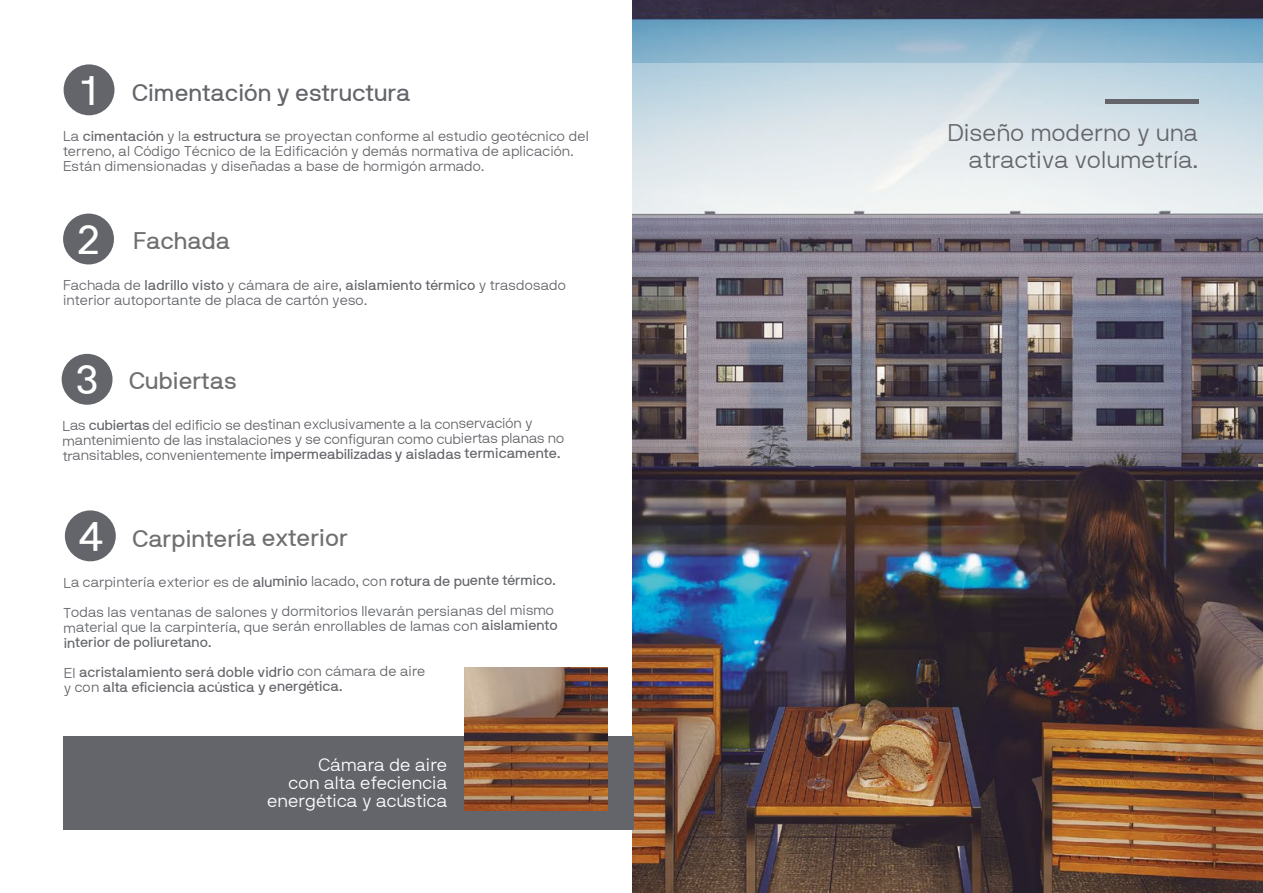
<style>
.page{position:relative;width:1263px;height:893px;background:#fff}
.page>*{position:absolute;margin:0;border:0;box-sizing:border-box;transform-origin:0 0}
.t1{font:41.1px "NB International Regular Webfont";color:#fff}
.t2{font:24px "NB International Regular Webfont";letter-spacing:-.005em;color:#706f6f}
.t3{font:24px/27px "NB International Light Webfont";color:#63656a;text-align:right}
.t4{font:24px "NB International Regular Webfont";color:#63656a}
.t5{font:18px/18px "NB International Light Webfont";color:#fff;text-align:right}
.t6{font:14.25px/15px "NB International Light Webfont";letter-spacing:-.01em;color:#63656a}
.t7{font:14.25px/29.8px "NB International Regular Webfont";letter-spacing:-.01em;color:#63656a}
.s1{font-family:"NB International Regular Webfont"}
.s2{font-size:41.1px;color:#fff}
.s3{font-family:"NB International Light Webfont"}
</style>
<div class="page">
<img style="left:632px;top:0;width:631px;height:893px">
<svg style="left:632px;top:64px;width:631px;height:154px;background:#d8e2e8"></svg>
<div style="left:63px;top:214px;width:51px;height:50px;background:#63656a;border-radius:50%"></div>
<div style="left:62px;top:354px;width:51px;height:51px;background:#63656a;border-radius:50%"></div>
<div style="left:65px;top:510px;width:51px;height:51px;background:#63656a;border-radius:50%"></div>
<div style="left:64px;top:64px;width:50px;height:51px;background:#63656a;border-radius:50%"></div>
<div style="left:1106px;top:99px;width:92px;height:5px;background:#63656a"></div>
<div style="left:63px;top:736px;width:570px;height:93px;background:#63656a"></div>
<img style="left:465px;top:668px;width:143px;height:143px">
<h1 class="t1" style="left:82px;top:67px;width:17px">1</h1>
<p class="t6" style="left:63px;top:128px;width:527px">La <span class="s1">cimentación</span> y la <span class="s1">estructura</span> se proyectan conforme al estudio geotécnico del terreno, al Código Técnico de la Edificación y demás normativa de aplicación.<br>Están dimensionadas y diseñadas a base de hormigón armado.</p>
<h2 class="t4" style="left:132px;top:79px;width:280px">Cimentación y estructura</h2>
<h2 class="t2" style="left:78px;top:227px;width:154px"><span class="s2">2</span> Fachada</h2>
<p class="t6" style="left:63px;top:277px;width:505px">Fachada de <span class="s1">ladrillo visto</span> y cámara de aire, <span class="s1">aislamiento térmico</span> y trasdosado interior autoportante de placa de cartón yeso.</p>
<h2 class="t2" style="left:76px;top:367px;width:162px"><span class="s2">3</span> Cubiertas</h2>
<p class="t6" style="left:63px;top:417px;width:504px">Las <span class="s1">cubiertas</span> del edificio se destinan exclusivamente a la conservación y mantenimiento de las instalaciones y se configuran como cubiertas planas no</p>
<p class="t7" style="left:63px;top:439px;width:499px"><span class="s3">transitables, convenientemente</span> impermeabilizadas y aisladas termicamente.</p>
<h2 class="t2" style="left:78px;top:525px;width:271px"><span class="s2">4</span> Carpintería exterior</h2>
<p class="t6" style="left:63px;top:567px;width:494px;line-height:29.4px">La carpintería exterior es de <span class="s1">aluminio</span> lacado, con <span class="s1">rotura de puente térmico.<br></span>Todas las ventanas de salones y dormitorios llevarán persianas del mismo</p>
<p class="t6" style="left:64px;top:619px;width:496px">material que la carpintería, que serán enrollables de lamas con <span class="s1">aislamiento</span></p>
<p class="t7" style="left:64px;top:627px;width:363px">interior de poliuretano.<br><span class="s3">El</span> acristalamiento será doble vidrio <span class="s3">con cámara de aire</span></p>
<p class="t7" style="left:64px;top:672px;width:280px"><span class="s3">y con</span> alta eficiencia acústica y energética.</p>
<p class="t5" style="left:267px;top:756px;width:182px">Cámara de aire<br>con alta efeciencia energética y acústica</p>
<h2 class="t3" style="left:947px;top:119px;width:252px">Diseño moderno y una atractiva volumetría.</h2>
</div>
